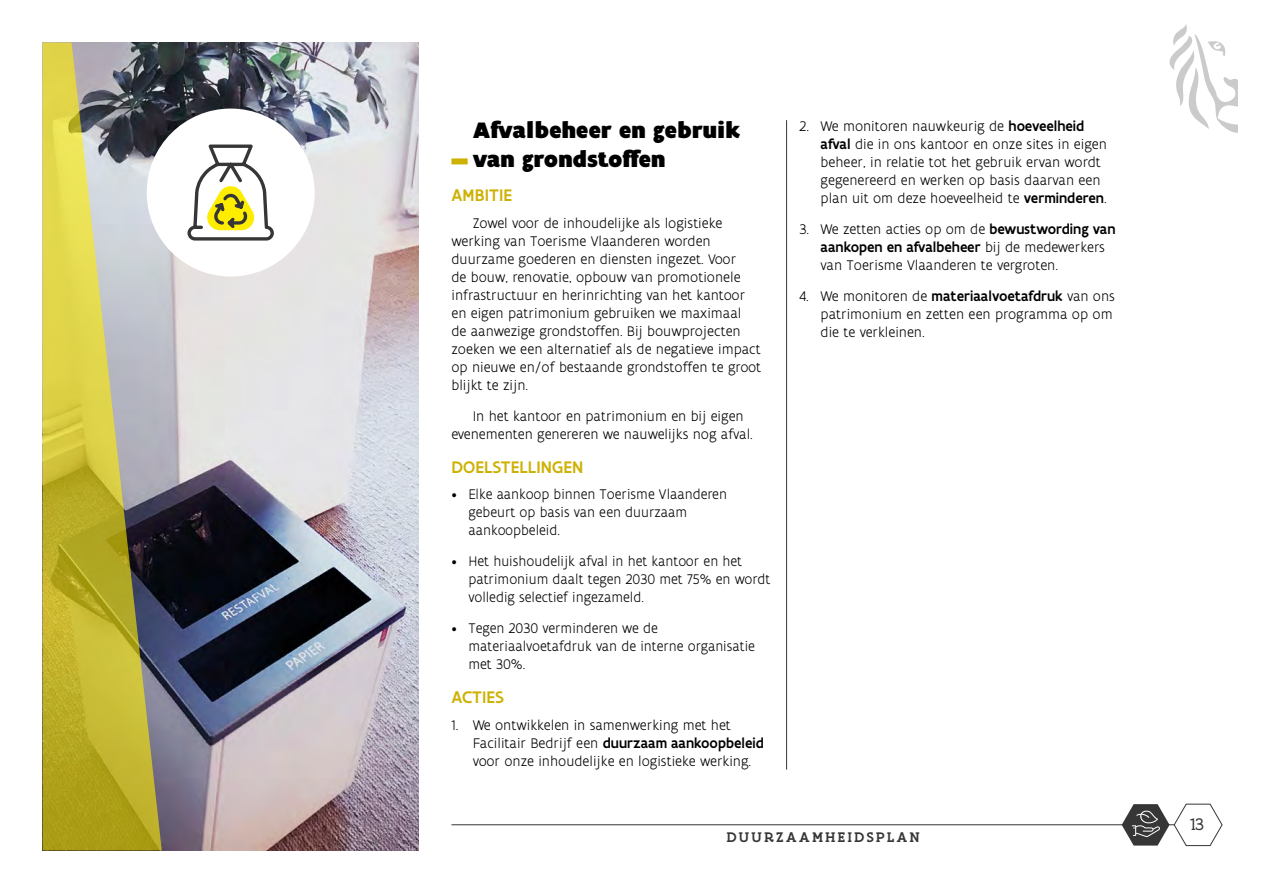
<style>
.page{position:relative;width:1263px;height:893px;background:#fff}
.page>*{position:absolute;margin:0;border:0;box-sizing:border-box;transform-origin:0 0}
.Tussentitel{font:900 24px "Flanders Art Sans";color:#000}
.Tussentitel_2{font:500 18px "Flanders Art Sans";letter-spacing:.005em;color:#cdb103}
.t1{font:18px "Flanders Art Serif";color:#373636}
.doorlopende_tekst{font:300 15px/18px "Flanders Art Sans";color:#000}
.doorlopende_tekst-2{font:300 15px/18px "Flanders Art Sans";color:#000;scale:.96 1}
.t2{font:500 15px "Flanders Art Serif";letter-spacing:.17em;color:#373636}
.s1{font-weight:500}
</style>
<div class="page">
<hr style="left:451px;top:824px;width:744px;height:1px;background:#373636">
<svg style="left:1122px;top:803px;width:101px;height:43px"></svg>
<svg style="left:1169px;top:24px;width:69px;height:109px"></svg>
<div style="left:451px;top:158px;width:17px;height:6px;background:#cdb103"></div>
<hr style="left:786px;top:120px;width:1px;height:650px;background:#373636">
<img style="left:162px;top:43px;width:257px;height:807px">
<svg style="left:43px;top:43px;width:119px;height:807px;background:#b3ac5c"></svg>
<div style="left:147px;top:109px;width:168px;height:168px;background:#fff;border-radius:50%"></div>
<svg style="left:187px;top:144px;width:87px;height:97px"></svg>
<p class="Tussentitel" style="left:473px;top:116px;width:269px">Afvalbeheer en gebruik</p>
<p class="Tussentitel" style="left:473px;top:145px;width:194px">van grondstoffen</p>
<p class="Tussentitel_2" style="left:451px;top:184px;width:62px">AMBITIE</p>
<p class="doorlopende_tekst" style="left:451px;top:214px;width:311px;text-indent:21px">Zowel voor de inhoudelijke als logistieke werking van Toerisme Vlaanderen worden duurzame goederen en diensten ingezet. Voor<br>de bouw, renovatie, opbouw van promotionele infrastructuur en herinrichting van het kantoor en eigen patrimonium gebruiken we maximaal<br>de aanwezige grondstoffen. Bij bouwprojecten zoeken we een alternatief als de negatieve impact op nieuwe en/of bestaande grondstoffen te groot blijkt te zijn.</p>
<p class="doorlopende_tekst" style="left:451px;top:407px;width:303px;text-indent:21px">In het kantoor en patrimonium en bij eigen evenementen genereren we nauwelijks nog afval.</p>
<p class="Tussentitel_2" style="left:451px;top:456px;width:133px">DOELSTELLINGEN</p>
<p class="doorlopende_tekst-2" style="left:468px;top:486px;width:271px;text-indent:-17px">• Elke aankoop binnen Toerisme Vlaanderen gebeurt op basis van een duurzaam aankoopbeleid.</p>
<p class="doorlopende_tekst-2" style="left:468px;top:553px;width:316px;text-indent:-17px">• Het huishoudelijk afval in het kantoor en het patrimonium daalt tegen 2030 met 75% en wordt volledig selectief ingezameld.</p>
<p class="doorlopende_tekst-2" style="left:468px;top:619px;width:300px;text-indent:-17px">• Tegen 2030 verminderen we de materiaalvoetafdruk van de interne organisatie met 30%.</p>
<p class="Tussentitel_2" style="left:451px;top:686px;width:54px">ACTIES</p>
<p class="doorlopende_tekst" style="left:473px;top:716px;width:293px;text-indent:-21px">1. We ontwikkelen in samenwerking met het<br>Facilitair Bedrijf een <span class="s1">duurzaam aankoopbeleid </span>voor onze inhoudelijke en logistieke werking.</p>
<p class="doorlopende_tekst" style="left:821px;top:118px;width:288px;text-indent:-21px">2. We monitoren nauwkeurig de <span class="s1">hoeveelheid afval</span> die in ons kantoor en onze sites in eigen beheer, in relatie tot het gebruik ervan wordt gegenereerd en werken op basis daarvan een plan uit om deze hoeveelheid te <span class="s1">verminderen</span>.</p>
<p class="doorlopende_tekst" style="left:821px;top:221px;width:297px;text-indent:-21px">3. We zetten acties op om de <span class="s1">bewustwording van aankopen en afvalbeheer</span> bij de medewerkers van Toerisme Vlaanderen te vergroten.</p>
<p class="doorlopende_tekst" style="left:821px;top:287px;width:296px;text-indent:-21px">4. We monitoren de <span class="s1">materiaalvoetafdruk</span> van ons patrimonium en zetten een programma op om die te verkleinen.</p>
<p class="t2" style="left:727px;top:828px;width:195px">DUURZAAMHEIDSPLAN</p>
<p class="t1" style="left:1190px;top:814px;width:15px">13</p>
</div>
